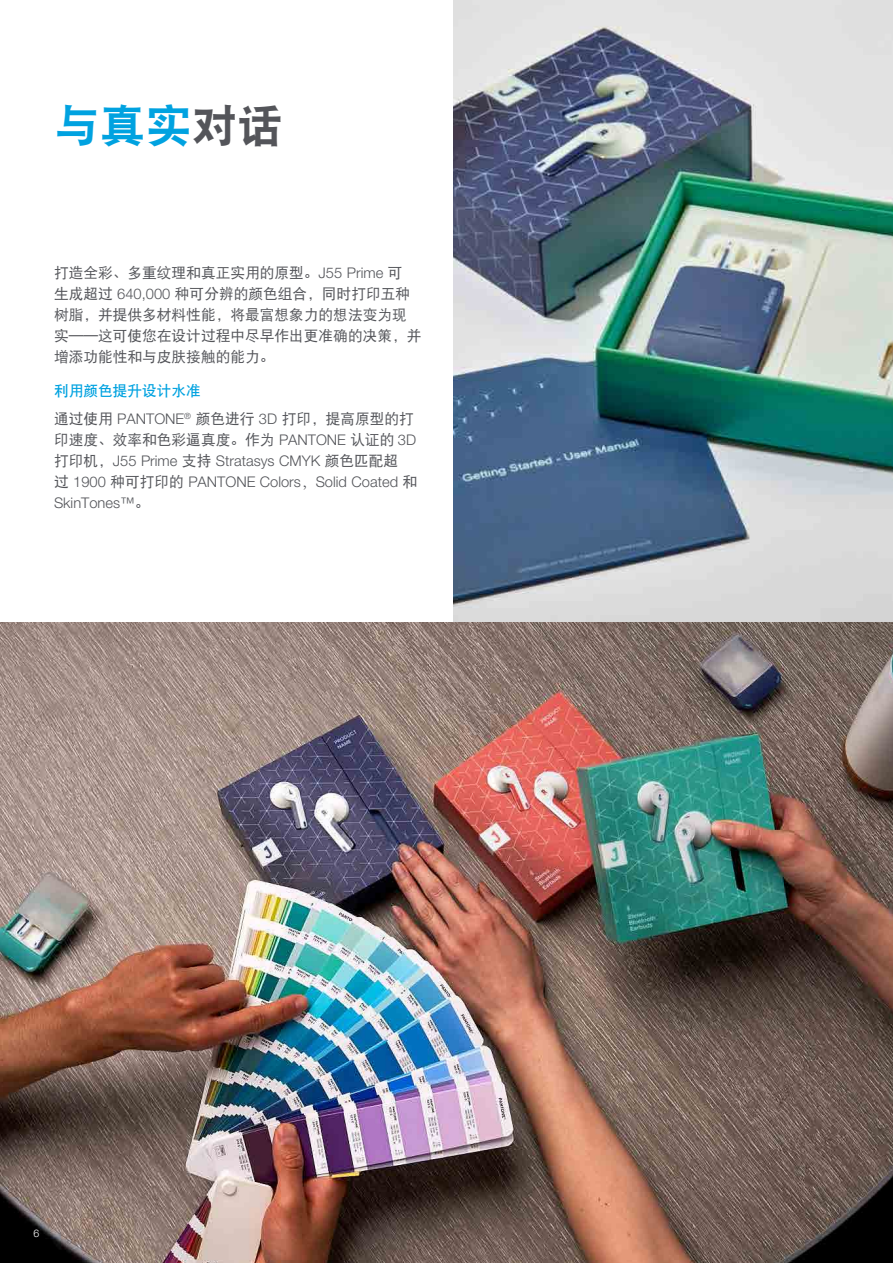
<style>
.page{position:relative;width:893px;height:1263px;background:#fff}
.page>*{position:absolute;margin:0;border:0;box-sizing:border-box;transform-origin:0 0}
.Page_Title{font:45.9px "DF Hei W9";color:#00a2e0}
.Para{font:300 14.7px/21px "Helvetica Neue LT Std";color:#54555a}
.Para-2{font:14.7px/21px "DF Hei W5";color:#54555a}
.Para_header{font:14.7px "DF Hei W7";color:#00a2e0}
.Pull_out_Quote{font:300 10.5px "Helvetica Neue LT Std";color:#fff}
.s1{color:#54555a}
.s2{font-family:"Helvetica Neue LT Std";font-weight:300}
.s3{font-family:"DF Hei W5";font-weight:400}
.s4{font-family:"Adobe Song Std"}
</style>
<div class="page">
<img style="left:453px;top:0;width:440px;height:623px">
<img style="left:0;top:623px;width:893px;height:640px">
<p class="Page_Title" style="left:54px;top:102px;width:231px">与真实<span class="s1">对话</span></p>
<p class="Para-2" style="left:54px;top:262px;width:369px">打造全彩、多重纹理和真正实用的原型。<span class="s2">J55 Prime</span> 可<br>生成超过 <span class="s2">640,000</span> 种可分辨的颜色组合，同时打印五种树脂，并提供多材料性能，将最富想象力的想法变为现实——这可使您在设计过程中尽早作出更准确的决策，并增添功能性和与皮肤接触的能力。</p>
<p class="Para_header" style="left:54px;top:384px;width:148px">利用颜色提升设计水准</p>
<p class="Para" style="left:54px;top:408px;width:365px"><span class="s3">通过使用</span> PANTONE<sup>®</sup> <span class="s3">颜色进行</span> 3D <span class="s3">打印，提高原型的打印速度、效率和色彩逼真度。作为</span> PANTONE <span class="s3">认证的</span> 3D<span class="s3">打印机，</span>J55 Prime <span class="s3">支持</span> Stratasys CMYK <span class="s3">颜色匹配超<br>过</span> 1900 <span class="s3">种可打印的</span> PANTONE Colors<span class="s4">，</span>Solid Coated <span class="s3">和<br></span>SkinTones™<span class="s3">。</span></p>
<p class="Pull_out_Quote" style="left:33px;top:1226px;width:7px">6</p>
</div>
